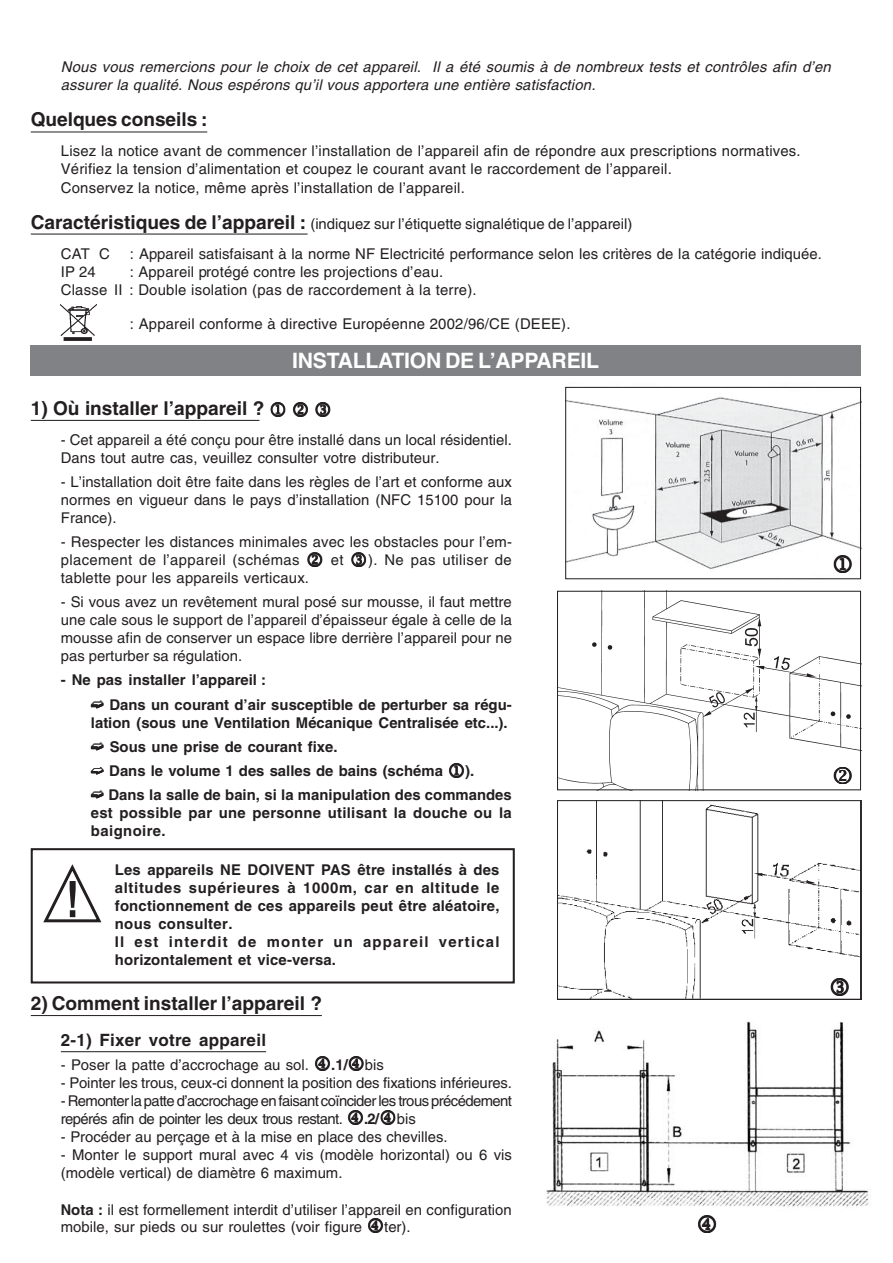
<style>
.page{position:relative;width:893px;height:1263px;background:#fff}
.page>*{position:absolute;margin:0;border:0;box-sizing:border-box;transform-origin:0 0}
.t1{font:700 21.15px "Helvetica";letter-spacing:-.015em;color:#fff}
.t2{font:700 19.05px "Helvetica";color:#231f20}
.t3{font:700 16.95px "Helvetica";letter-spacing:.015em;color:#231f20}
.t4{font:14.85px/18px "Helvetica";letter-spacing:.005em;color:#231f20}
.t5{font:700 14.85px/18px "Helvetica";letter-spacing:.015em;color:#231f20}
.t6{font:italic 14.85px/18px "Helvetica";color:#231f20}
.t7{font:14.85px/17.9px "Helvetica";letter-spacing:-.04em;color:#231f20}
.t8{font:14.85px "Helvetica";letter-spacing:.025em;color:#231f20}
.s1{font-weight:700;font-size:19.05px}
.s2{font-weight:400}
.s3{font-weight:700}
</style>
<div class="page">
<hr style="left:31px;top:131px;width:176px;height:1px;background:#231f20">
<hr style="left:31px;top:234px;width:277px;height:1px;background:#231f20">
<img style="left:61px;top:304px;width:35px;height:37px">
<hr style="left:31px;top:420px;width:228px;height:1px;background:#231f20">
<div style="left:31px;top:346px;width:830px;height:30px;background:#808285"></div>
<hr style="left:31px;top:1015px;width:291px;height:1px;background:#231f20">
<hr style="left:61px;top:1051px;width:205px;height:1px;background:#231f20">
<img style="left:546px;top:1021px;width:323px;height:186px">
<img style="left:565px;top:386px;width:296px;height:194px">
<div style="left:565px;top:387px;width:296px;height:192px;border:1px solid #231f20"></div>
<img style="left:557px;top:591px;width:304px;height:199px">
<img style="left:559px;top:802px;width:300px;height:196px">
<div style="left:557px;top:800px;width:304px;height:200px;border:1px solid #231f20"></div>
<div style="left:31px;top:848px;width:484px;height:136px;border:2px solid #231f20"></div>
<svg style="left:43px;top:864px;width:59px;height:59px"></svg>
<svg style="left:835px;top:556px;width:17px;height:17px"></svg>
<svg style="left:835px;top:767px;width:17px;height:17px"></svg>
<svg style="left:832px;top:978px;width:17px;height:18px"></svg>
<p class="t6" style="left:61px;top:60px;width:774px">Nous vous remercions pour le choix de cet appareil. Il a été soumis à de nombreux tests et contrôles afin d’en assurer la qualité. Nous espérons qu’il vous apportera une entière satisfaction.</p>
<p class="t2" style="left:31px;top:113px;width:178px">Quelques conseils :</p>
<p class="t4" style="left:61px;top:144px;width:741px">Lisez la notice avant de commencer l’installation de l’appareil afin de répondre aux prescriptions normatives.<br>Vérifiez la tension d’alimentation et coupez le courant avant le raccordement de l’appareil.<br>Conservez la notice, même après l’installation de l’appareil.</p>
<p class="t4" style="left:61px;top:210px;width:573px;line-height:30px;text-indent:-30px"><span class="s1">Caractéristiques de l’appareil :</span> (indiquez sur l’étiquette signalétique de l’appareil)<br>CAT C</p>
<p class="t4" style="left:130px;top:246px;width:693px">: Appareil satisfaisant à la norme NF Electricité performance selon les critères de la catégorie indiquée.</p>
<p class="t4" style="left:61px;top:264px;width:417px;text-indent:69px">: Appareil protégé contre les projections d’eau.<br>Classe II : Double isolation (pas de raccordement à la terre).</p>
<p class="t4" style="left:130px;top:316px;width:442px">: Appareil conforme à directive Européenne 2002/96/CE (DEEE).</p>
<p class="t4" style="left:61px;top:264px;width:36px">IP 24</p>
<h1 class="t1" style="left:292px;top:353px;width:308px">INSTALLATION DE L’APPAREIL</h1>
<p class="t2" style="left:31px;top:401px;width:235px">1) Où installer l’appareil ?</p>
<p class="t4" style="left:61px;top:432px;width:453px">- Cet appareil a été conçu pour être installé dans un local résidentiel.<br>Dans tout autre cas, veuillez consulter votre distributeur.</p>
<p class="t4" style="left:61px;top:474px;width:453px;text-align:justify">- L’installation doit être faite dans les règles de l’art et conforme aux normes en vigueur dans le pays d’installation (NFC 15100 pour la France).</p>
<p class="t4" style="left:61px;top:534px;width:453px">- Respecter les distances minimales avec les obstacles pour l’em&shy;placement de l’appareil (schémas</p>
<p class="t4" style="left:331px;top:552px;width:14px">et</p>
<p class="t8" style="left:368px;top:555px;width:145px">). Ne pas utiliser de</p>
<p class="t4" style="left:61px;top:571px;width:250px">tablette pour les appareils verticaux.</p>
<p class="t4" style="left:61px;top:594px;width:453px;text-align:justify">- Si vous avez un revêtement mural posé sur mousse, il faut mettre une cale sous le support de l’appareil d’épaisseur égale à celle de la mousse afin de conserver un espace libre derrière l’appareil pour ne pas perturber sa régulation.</p>
<p class="t5" style="left:91px;top:670px;width:422px;line-height:24.2px;text-indent:-30px">- Ne pas installer l’appareil :<br>➫ Dans un courant d’air susceptible de perturber sa régu-</p>
<p class="t5" style="left:91px;top:712px;width:418px;line-height:24px">lation (sous une Ventilation Mécanique Centralisée etc...). ➫ Sous une prise de courant fixe.<br>➫ Dans le volume 1 des salles de bains (schéma</p>
<p class="t5" style="left:91px;top:760px;width:422px;line-height:24px;text-indent:374px">).<br>➫ Dans la salle de bain, si la manipulation des commandes</p>
<p class="t5" style="left:91px;top:805px;width:422px">est possible par une personne utilisant la douche ou la baignoire.</p>
<p class="t5" style="left:115px;top:863px;width:386px">Les appareils NE DOIVENT PAS être installés à des altitudes supérieures à 1000m, car en altitude le fonctionnement de ces appareils peut être aléatoire, nous consulter.<br>Il est interdit de monter un appareil vertical horizontalement et vice-versa.</p>
<p class="t2" style="left:31px;top:997px;width:293px">2) Comment installer l’appareil ?</p>
<p class="t3" style="left:61px;top:1034px;width:207px">2-1) Fixer votre appareil</p>
<p class="t4" style="left:61px;top:1058px;width:250px">- Poser la patte d’accrochage au sol.</p>
<p class="t5" style="left:331px;top:1058px;width:54px">.1/ <span class="s2">bis</span></p>
<p class="t4" style="left:61px;top:1076px;width:453px">- Pointer les trous, ceux-ci donnent la position des fixations inférieures.</p>
<p class="t7" style="left:61px;top:1094px;width:453px">- Remonter la patte d’accrochage en faisant coïncider les trous précédement repérés afin de pointer les deux trous restant.</p>
<p class="t5" style="left:364px;top:1111px;width:53px">.2/ <span class="s2">bis</span></p>
<p class="t4" style="left:61px;top:1130px;width:388px">- Procéder au perçage et à la mise en place des chevilles.</p>
<p class="t4" style="left:61px;top:1148px;width:453px">- Monter le support mural avec 4 vis (modèle horizontal) ou 6 vis (modèle vertical) de diamètre 6 maximum.</p>
<p class="t4" style="left:61px;top:1202px;width:452px"><span class="s3">Nota :</span> il est formellement interdit d’utiliser l’appareil en configuration mobile, sur pieds ou sur roulettes (voir figure</p>
<p class="t4" style="left:384px;top:1220px;width:28px">ter).</p>
</div>
